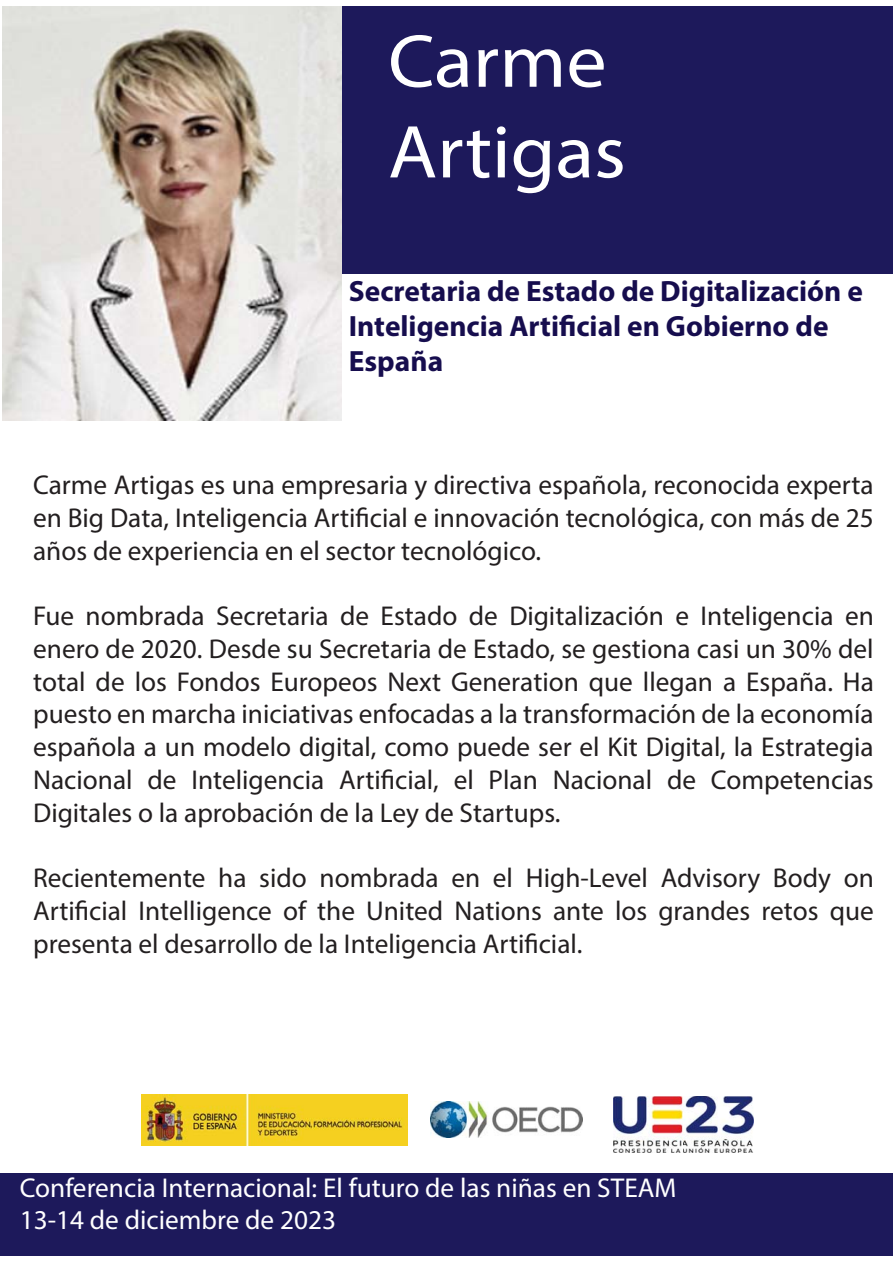
<style>
.page{position:relative;width:893px;height:1263px;background:#fff}
.page>*{position:absolute;margin:0;border:0;box-sizing:border-box;transform-origin:0 0}
.t1{font:75.6px/90.8px "Myriad Pro";color:#fff;scale:1.06 1}
.t2{font:700 29.4px/35.2px "Myriad Pro";color:#160d4e}
.t3{font:27.3px/32.7px "Myriad Pro";color:#231f20;text-align:justify}
.t4{font:27.3px/32.7px "Myriad Pro";color:#fff}
</style>
<div class="page">
<div style="left:340px;top:7px;width:553px;height:267px;background:#1d195b"></div>
<div style="left:0;top:1173px;width:893px;height:83px;background:#1d195b"></div>
<img style="left:3px;top:7px;width:339px;height:414px">
<img style="left:431px;top:1101px;width:151px;height:36px">
<img style="left:614px;top:1096px;width:139px;height:56px">
<img style="left:141px;top:1095px;width:267px;height:51px">
<h1 class="t1" style="left:388px;top:21px;width:226px">Carme<br>Artigas</h1>
<p class="t2" style="left:349px;top:275px;width:515px">Secretaria de Estado de Digitalización e<br>Inteligencia Artificial en Gobierno de<br>España</p>
<p class="t3" style="left:33px;top:470px;width:842px">Carme Artigas es una empresaria y directiva española, reconocida experta en Big Data, Inteligencia Artificial e innovación tecnológica, con más de 25 años de experiencia en el sector tecnológico.</p>
<p class="t3" style="left:33px;top:601px;width:842px">Fue nombrada Secretaria de Estado de Digitalización e Inteligencia en enero de 2020. Desde su Secretaria de Estado, se gestiona casi un 30% del total de los Fondos Europeos Next Generation que llegan a España. Ha puesto en marcha iniciativas enfocadas a la transformación de la economía española a un modelo digital, como puede ser el Kit Digital, la Estrategia Nacional de Inteligencia Artificial, el Plan Nacional de Competencias Digitales o la aprobación de la Ley de Startups.</p>
<p class="t3" style="left:33px;top:863px;width:842px">Recientemente ha sido nombrada en el High-Level Advisory Body on Artificial Intelligence of the United Nations ante los grandes retos que presenta el desarrollo de la Inteligencia Artificial.</p>
<p class="t4" style="left:20px;top:1173px;width:658px">Conferencia Internacional: El futuro de las niñas en STEAM<br>13-14 de diciembre de 2023</p>
</div>
